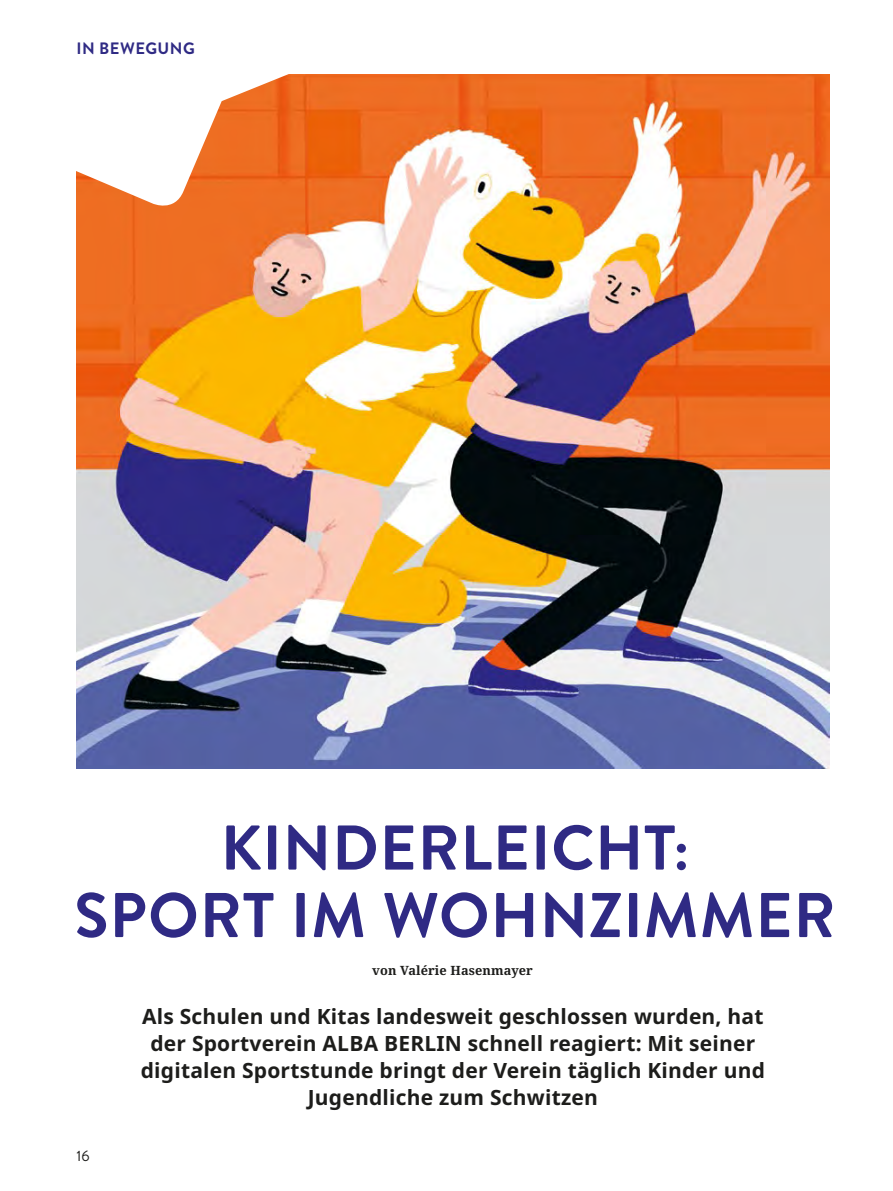
<style>
.page{position:relative;width:893px;height:1191px;background:#fff}
.page>*{position:absolute;margin:0;border:0;box-sizing:border-box;transform-origin:0 0}
.Überschriften_H2_H2_Artikel{font:700 63px/67.5px "Brandon Grotesque";letter-spacing:.01em;color:#2f2a84;text-align:center}
.Texte_P_P_Vorspann{font:700 21px/27px "Noto Sans";letter-spacing:.01em;color:#1d1d1b;text-align:center}
.Überschriften_H1_H1_Spitzmarke{font:700 16.5px "Brandon Grotesque";letter-spacing:.03em;color:#2f2a84}
.t1{font:15px "Brandon Grotesque";color:#1d1d1b}
.Texte_P_P_Fließtext{font:700 12.75px "Noto Serif";letter-spacing:.01em;color:#1d1d1b}
</style>
<div class="page">
<img style="left:77px;top:74px;width:752px;height:694px">
<svg style="left:76px;top:74px;width:351px;height:139px;fill:#ef6e23"></svg>
<h1 class="Überschriften_H1_H1_Spitzmarke" style="left:77px;top:36px;width:120px">IN BEWEGUNG</h1>
<h2 class="Überschriften_H2_H2_Artikel" style="left:74px;top:815px;width:763px">KINDERLEICHT:<br>SPORT IM WOHNZIMMER</h2>
<p class="Texte_P_P_Fließtext" style="left:372px;top:961px;width:162px">von Valérie Hasenmayer</p>
<p class="t1" style="left:77px;top:1145px;width:15px">16</p>
<p class="Texte_P_P_Vorspann" style="left:141px;top:1003px;width:626px">Als Schulen und Kitas landesweit geschlossen wurden, hat der Sportverein ALBA BERLIN schnell reagiert: Mit seiner digitalen Sportstunde bringt der Verein täglich Kinder und Jugendliche zum Schwitzen</p>
</div>
